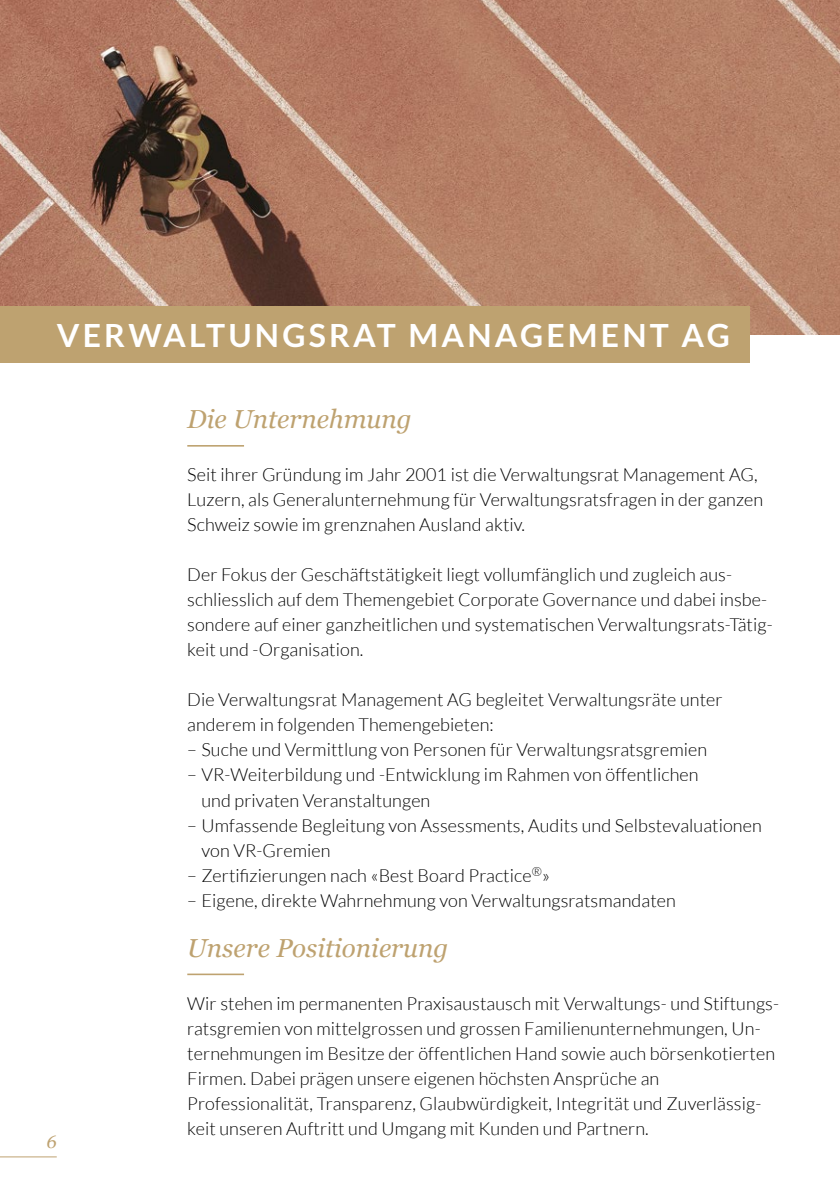
<style>
.page{position:relative;width:840px;height:1191px;background:#fff}
.page>*{position:absolute;margin:0;border:0;box-sizing:border-box;transform-origin:0 0}
.Haupttitel{font:700 32px "Lato";letter-spacing:.1em;color:#fff}
.Untertitel_Gold{font:italic 26px "Georgia";color:#bea270}
.Grundschrift{font:300 18px/25px "Lato";letter-spacing:.005em;color:#000}
.Grundschrift-2{font:italic 18px "Georgia";color:#bea270}
</style>
<div class="page">
<img style="left:0;top:0;width:839px;height:334px">
<hr style="left:187px;top:445px;width:57px;height:1px;background:#bea270">
<hr style="left:187px;top:973px;width:57px;height:2px;background:#bea270">
<div style="left:0;top:306px;width:748px;height:57px;background:#bea270"></div>
<hr style="left:0;top:1156px;width:57px;height:1px;background:#bea270">
<p class="Haupttitel" style="left:57px;top:317px;width:674px">VERWALTUNGSRAT MANAGEMENT AG</p>
<p class="Grundschrift-2" style="left:47px;top:1128px;width:12px">6</p>
<p class="Untertitel_Gold" style="left:187px;top:400px;width:226px">Die Unternehmung</p>
<p class="Grundschrift" style="left:187px;top:462px;width:577px">Seit ihrer Gründung im Jahr 2001 ist die Verwaltungsrat Management AG,<br>Luzern, als Generalunternehmung für Verwaltungsratsfragen in der ganzen<br>Schweiz sowie im grenznahen Ausland aktiv.</p>
<p class="Grundschrift" style="left:187px;top:562px;width:586px">Der Fokus der Geschäftstätigkeit liegt vollumfänglich und zugleich aus&shy;schliesslich auf dem Themengebiet Corporate Governance und dabei insbe&shy;sondere auf einer ganzheitlichen und systematischen Verwaltungsrats-Tätig&shy;keit und -Organisation.</p>
<p class="Grundschrift" style="left:187px;top:687px;width:536px">Die Verwaltungsrat Management AG begleitet Verwaltungsräte unter anderem in folgenden Themengebieten:</p>
<p class="Grundschrift" style="left:187px;top:737px;width:521px">– Suche und Vermittlung von Personen für Verwaltungsratsgremien</p>
<p class="Grundschrift" style="left:201px;top:762px;width:498px;text-indent:-14px">– VR-Weiterbildung und -Entwicklung im Rahmen von öffentlichen und privaten Veranstaltungen</p>
<p class="Grundschrift" style="left:201px;top:812px;width:561px;text-indent:-14px">– Umfassende Begleitung von Assessments, Audits und Selbstevaluationen von VR-Gremien</p>
<p class="Grundschrift" style="left:187px;top:862px;width:364px">– Zertifizierungen nach «Best Board Practice<sup>®</sup>»</p>
<p class="Grundschrift" style="left:187px;top:887px;width:490px">– Eigene, direkte Wahrnehmung von Verwaltungsratsmandaten</p>
<p class="Untertitel_Gold" style="left:187px;top:928px;width:262px">Unsere Positionierung</p>
<p class="Grundschrift" style="left:187px;top:991px;width:593px">Wir stehen im permanenten Praxisaustausch mit Verwaltungs- und Stiftungs&shy;ratsgremien von mittelgrossen und grossen Familienunternehmungen, Un&shy;ternehmungen im Besitze der öffentlichen Hand sowie auch börsenkotierten Firmen. Dabei prägen unsere eigenen höchsten Ansprüche an Professionalität, Transparenz, Glaubwürdigkeit, Integrität und Zuverlässig&shy;keit unseren Auftritt und Umgang mit Kunden und Partnern.</p>
</div>
